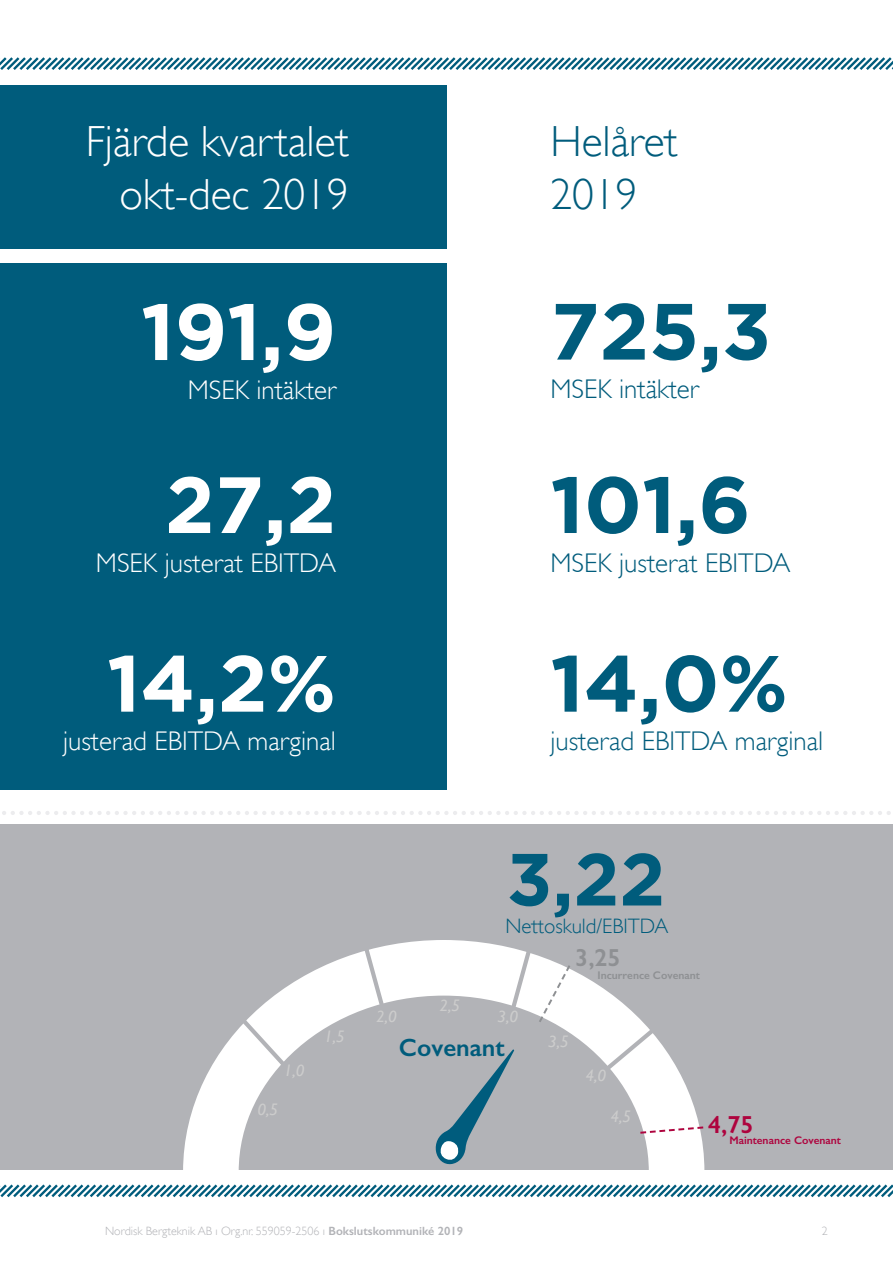
<style>
.page{position:relative;width:893px;height:1263px;background:#fff}
.page>*{position:absolute;margin:0;border:0;box-sizing:border-box;transform-origin:0 0}
.Brödtext_Gill_Sans_L{font:700 79.5px "Gotham";color:#005c7c}
.Brödtext_Gill_Sans_L-2{font:700 79.5px "Gotham";color:#fff}
.Brödtext_Gill_Sans_L-3{font:700 73.65px "Gotham";color:#005c7c}
.Brödtext_Gill_Sans_L-4{font:300 43.5px/52.2px "Gill Sans";color:#fff;text-align:right}
.Brödtext_Gill_Sans_L-5{font:300 43.5px/52.2px "Gill Sans";color:#005c7c}
.Brödtext_Gill_Sans_L-6{font:300 27px "Gill Sans";color:#fff}
.Brödtext_Gill_Sans_L-7{font:300 27px "Gill Sans";color:#005c7c}
.Brödtext_Gill_Sans_L-8{font:600 25.05px "Gill Sans";color:#005c7c}
.Brödtext_Gill_Sans_L-9{font:600 24.75px "Gill Sans";color:#8e9093}
.Brödtext_Gill_Sans_L-10{font:600 24.75px "Gill Sans";color:#ae043e}
.Brödtext_Gill_Sans_L-11{font:300 20.85px "Gill Sans";color:#005c7c}
.t1{font:italic 16.65px "Gill Sans";color:#ccc}
.t2{font:300 12px "Gill Sans";color:#b2b3b7}
.Brödtext_Gill_Sans_L-12{font:600 11.1px "Gill Sans";color:#ae043e}
.Brödtext_Gill_Sans_L-13{font:600 11.1px "Gill Sans";color:#8e9093}
.s1{font-weight:600}
</style>
<div class="page">
<div style="left:0;top:824px;width:893px;height:354px;background:#b2b3b7"></div>
<div style="left:0;top:85px;width:446px;height:704px;background:#005c7c"></div>
<div style="left:0;top:249px;width:446px;height:13px;background:#fff"></div>
<svg style="left:0;top:57px;width:893px;height:13px"></svg>
<svg style="left:183px;top:1049px;width:521px;height:121px"></svg>
<svg style="left:223px;top:940px;width:450px;height:144px"></svg>
<svg style="left:537px;top:963px;width:35px;height:61px"></svg>
<svg style="left:638px;top:1125px;width:66px;height:10px"></svg>
<svg style="left:435px;top:1049px;width:79px;height:116px"></svg>
<svg style="left:2px;top:811px;width:889px;height:4px"></svg>
<div style="left:0;top:1170px;width:893px;height:93px;background:#fff"></div>
<svg style="left:0;top:1184px;width:893px;height:14px"></svg>
<p class="Brödtext_Gill_Sans_L-4" style="left:86px;top:115px;width:264px">Fjärde kvartalet okt-dec 2019</p>
<p class="Brödtext_Gill_Sans_L-5" style="left:550px;top:115px;width:129px">Helåret<br>2019</p>
<p class="Brödtext_Gill_Sans_L-2" style="left:141px;top:286px;width:197px">191,9</p>
<p class="Brödtext_Gill_Sans_L-6" style="left:188px;top:374px;width:150px">MSEK intäkter</p>
<p class="Brödtext_Gill_Sans_L-2" style="left:165px;top:459px;width:173px">27,2</p>
<p class="Brödtext_Gill_Sans_L-6" style="left:96px;top:547px;width:242px">MSEK justerat EBITDA</p>
<p class="Brödtext_Gill_Sans_L-2" style="left:107px;top:637px;width:230px">14,2%</p>
<p class="Brödtext_Gill_Sans_L-6" style="left:63px;top:725px;width:274px">justerad EBITDA marginal</p>
<p class="Brödtext_Gill_Sans_L" style="left:550px;top:285px;width:222px">725,3</p>
<p class="Brödtext_Gill_Sans_L-7" style="left:550px;top:373px;width:150px">MSEK intäkter</p>
<p class="Brödtext_Gill_Sans_L" style="left:550px;top:459px;width:202px">101,6</p>
<p class="Brödtext_Gill_Sans_L-7" style="left:550px;top:547px;width:242px">MSEK justerat EBITDA</p>
<p class="Brödtext_Gill_Sans_L" style="left:550px;top:637px;width:239px">14,0%</p>
<p class="Brödtext_Gill_Sans_L-7" style="left:550px;top:725px;width:274px">justerad EBITDA marginal</p>
<h3 class="t1" style="left:284px;top:1061px;width:22px">1,0</h3>
<h3 class="t1" style="left:257px;top:1100px;width:22px">0,5</h3>
<h3 class="t1" style="left:324px;top:1026px;width:22px">1,5</h3>
<p class="Brödtext_Gill_Sans_L-3" style="left:507px;top:837px;width:160px">3,22</p>
<p class="Brödtext_Gill_Sans_L-11" style="left:505px;top:914px;width:164px">Nettoskuld/EBITDA</p>
<p class="Brödtext_Gill_Sans_L-9" style="left:575px;top:943px;width:47px">3,25</p>
<p class="Brödtext_Gill_Sans_L-13" style="left:598px;top:968px;width:104px">Incurrence Covenant</p>
<h3 class="t1" style="left:440px;top:996px;width:22px">2,5</h3>
<h3 class="t1" style="left:376px;top:1007px;width:22px">2,0</h3>
<h3 class="t1" style="left:498px;top:1007px;width:22px">3,0</h3>
<p class="Brödtext_Gill_Sans_L-8" style="left:399px;top:1032px;width:107px">Covenant</p>
<h3 class="t1" style="left:548px;top:1032px;width:22px">3,5</h3>
<h3 class="t1" style="left:585px;top:1065px;width:22px">4,0</h3>
<h3 class="t1" style="left:610px;top:1106px;width:22px">4,5</h3>
<p class="Brödtext_Gill_Sans_L-10" style="left:708px;top:1109px;width:47px">4,75</p>
<p class="Brödtext_Gill_Sans_L-12" style="left:729px;top:1134px;width:113px">Maintenance Covenant</p>
<p class="t2" style="left:105px;top:1224px;width:360px">Nordisk Bergteknik AB ı Org.nr. 559059-2506 ı <span class="s1">Bokslutskommuniké 2019</span></p>
<p class="t2" style="left:822px;top:1223px;width:7px">2</p>
<p class="t2" style="left:85px;top:1225px;width:360px">Nordisk Bergt knik AB ı Org.nr. 559059-2506 ı <span class="s1">Bokslut kommuniké 2019</span></p>
</div>
